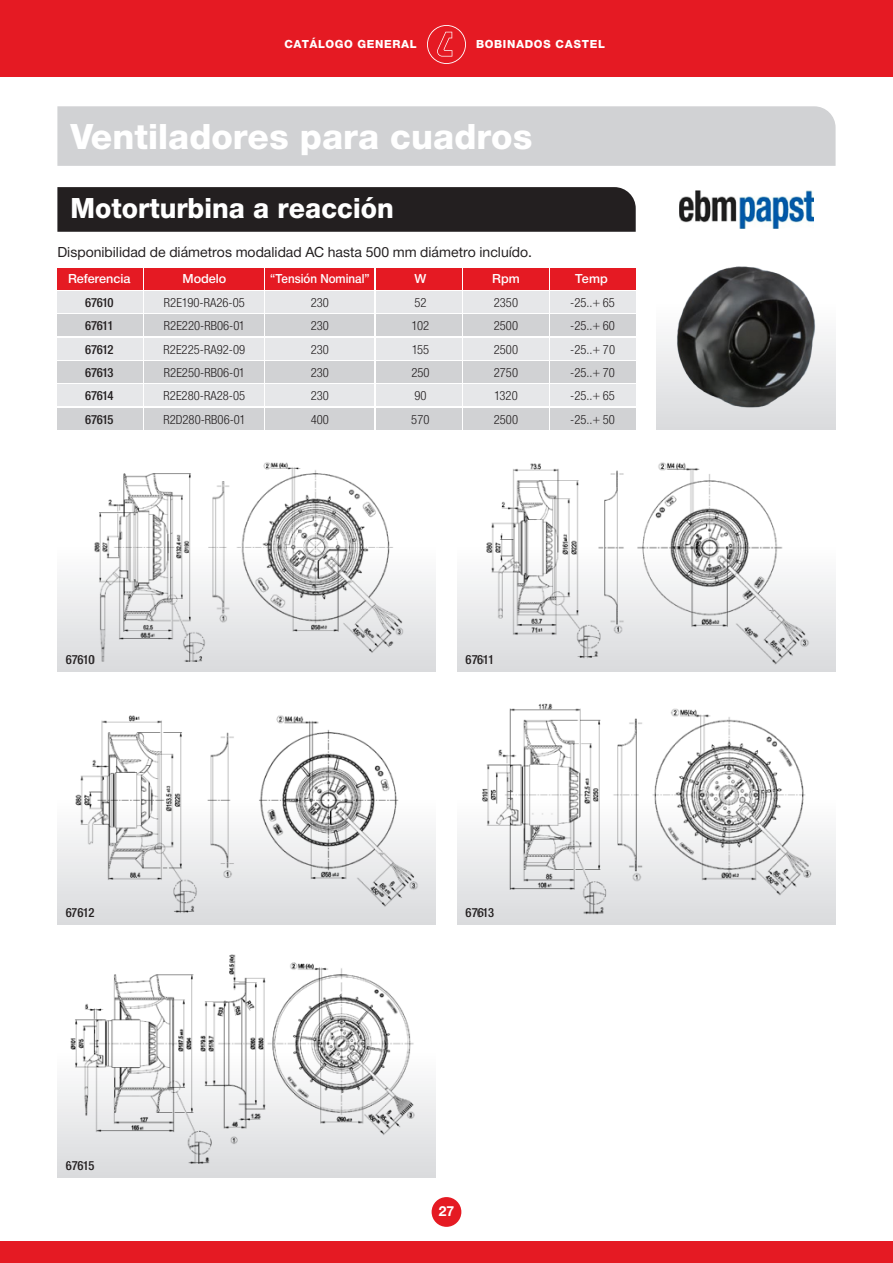
<style>
.page{position:relative;width:893px;height:1263px;background:#fff}
.page>*{position:absolute;margin:0;border:0;box-sizing:border-box;transform-origin:0 0}
.t1{font:37.5px "NH85";color:#fff}
.t2{font:30px "NH85";color:#fff;scale:.95 1}
.t3{font:15px "NH55";color:#231f20}
.t4{font:15px "NH75";color:#fff}
.t5{font:13.5px "NH47";color:#231f20}
.t6{font:13.5px "NH67";letter-spacing:-.045em;color:#231f20}
.t7{font:13.5px "NH65";color:#fff}
.t8{font:13.5px "NH65";color:#fff;scale:.92 1}
.t9{font:12px "NH85";letter-spacing:.05em;color:#fff}
</style>
<div class="page">
<div style="left:0;top:0;width:893px;height:77px;background:#e51a23"></div>
<div style="left:0;top:1242px;width:893px;height:21px;background:#e51a23"></div>
<div style="left:432px;top:1197px;width:29px;height:30px;background:#e51a23;border-radius:50%"></div>
<svg style="left:427px;top:25px;width:39px;height:39px"></svg>
<div style="left:57px;top:106px;width:779px;height:60px;background:#d1d2d4"></div>
<div style="left:57px;top:291px;width:85px;height:22px;background:#e6e7e9"></div>
<div style="left:57px;top:338px;width:85px;height:21px;background:#e6e7e9"></div>
<div style="left:57px;top:385px;width:85px;height:21px;background:#e6e7e9"></div>
<div style="left:57px;top:315px;width:85px;height:21px;background:#d1d2d4"></div>
<div style="left:57px;top:361px;width:85px;height:22px;background:#d1d2d4"></div>
<div style="left:57px;top:408px;width:85px;height:21px;background:#d1d2d4"></div>
<div style="left:145px;top:291px;width:119px;height:22px;background:#e6e7e9"></div>
<div style="left:145px;top:338px;width:119px;height:21px;background:#e6e7e9"></div>
<div style="left:145px;top:385px;width:119px;height:21px;background:#e6e7e9"></div>
<div style="left:145px;top:315px;width:119px;height:21px;background:#d1d2d4"></div>
<div style="left:145px;top:361px;width:119px;height:22px;background:#d1d2d4"></div>
<div style="left:145px;top:408px;width:119px;height:21px;background:#d1d2d4"></div>
<div style="left:266px;top:291px;width:108px;height:22px;background:#e6e7e9"></div>
<div style="left:266px;top:338px;width:108px;height:21px;background:#e6e7e9"></div>
<div style="left:266px;top:385px;width:108px;height:21px;background:#e6e7e9"></div>
<div style="left:266px;top:315px;width:108px;height:21px;background:#d1d2d4"></div>
<div style="left:266px;top:361px;width:108px;height:22px;background:#d1d2d4"></div>
<div style="left:266px;top:408px;width:108px;height:21px;background:#d1d2d4"></div>
<div style="left:376px;top:291px;width:85px;height:22px;background:#e6e7e9"></div>
<div style="left:376px;top:338px;width:85px;height:21px;background:#e6e7e9"></div>
<div style="left:376px;top:385px;width:85px;height:21px;background:#e6e7e9"></div>
<div style="left:376px;top:315px;width:85px;height:21px;background:#d1d2d4"></div>
<div style="left:376px;top:361px;width:85px;height:22px;background:#d1d2d4"></div>
<div style="left:376px;top:408px;width:85px;height:21px;background:#d1d2d4"></div>
<div style="left:463px;top:291px;width:86px;height:22px;background:#e6e7e9"></div>
<div style="left:463px;top:338px;width:86px;height:21px;background:#e6e7e9"></div>
<div style="left:463px;top:385px;width:86px;height:21px;background:#e6e7e9"></div>
<div style="left:463px;top:315px;width:86px;height:21px;background:#d1d2d4"></div>
<div style="left:463px;top:361px;width:86px;height:22px;background:#d1d2d4"></div>
<div style="left:463px;top:408px;width:86px;height:21px;background:#d1d2d4"></div>
<div style="left:551px;top:291px;width:85px;height:22px;background:#e6e7e9"></div>
<div style="left:551px;top:338px;width:85px;height:21px;background:#e6e7e9"></div>
<div style="left:551px;top:385px;width:85px;height:21px;background:#e6e7e9"></div>
<div style="left:551px;top:315px;width:85px;height:21px;background:#d1d2d4"></div>
<div style="left:551px;top:361px;width:85px;height:22px;background:#d1d2d4"></div>
<div style="left:551px;top:408px;width:85px;height:21px;background:#d1d2d4"></div>
<div style="left:57px;top:268px;width:85px;height:21px;background:#e51a23"></div>
<div style="left:145px;top:268px;width:119px;height:21px;background:#e51a23"></div>
<div style="left:266px;top:268px;width:108px;height:21px;background:#e51a23"></div>
<div style="left:376px;top:268px;width:85px;height:21px;background:#e51a23"></div>
<div style="left:463px;top:268px;width:86px;height:21px;background:#e51a23"></div>
<div style="left:551px;top:268px;width:85px;height:21px;background:#e51a23"></div>
<img style="left:679px;top:190px;width:134px;height:39px">
<div style="left:657px;top:302px;width:179px;height:127px;background:linear-gradient(to bottom,#fefefe,#d9dadd)"></div>
<div style="left:57px;top:187px;width:579px;height:45px;background:#231f20"></div>
<img style="left:667px;top:266px;width:156px;height:151px">
<div style="left:57px;top:544px;width:379px;height:128px;background:linear-gradient(to bottom,#fff,#d9dadd)"></div>
<div style="left:457px;top:544px;width:379px;height:128px;background:linear-gradient(to bottom,#fff,#d9dadd)"></div>
<div style="left:57px;top:797px;width:379px;height:128px;background:linear-gradient(to bottom,#fff,#d9dadd)"></div>
<div style="left:457px;top:797px;width:379px;height:128px;background:linear-gradient(to bottom,#fff,#d9dadd)"></div>
<div style="left:57px;top:1050px;width:379px;height:128px;background:linear-gradient(to bottom,#fff,#d9dadd)"></div>
<img style="left:93px;top:462px;width:314px;height:200px">
<img style="left:483px;top:462px;width:333px;height:207px">
<img style="left:72px;top:715px;width:347px;height:200px">
<img style="left:478px;top:703px;width:336px;height:212px">
<img style="left:70px;top:954px;width:347px;height:210px">
<p class="t9" style="left:284px;top:36px;width:134px">CATÁLOGO GENERAL</p>
<p class="t9" style="left:476px;top:36px;width:130px">BOBINADOS CASTEL</p>
<h1 class="t1" style="left:70px;top:111px;width:464px">Ventiladores para cuadros</h1>
<h2 class="t2" style="left:71px;top:188px;width:342px">Motorturbina a reacción</h2>
<p class="t3" style="left:57px;top:242px;width:476px">Disponibilidad de diámetros modalidad AC hasta 500 mm diámetro incluído.</p>
<p class="t7" style="left:68px;top:270px;width:64px">Referencia</p>
<p class="t7" style="left:182px;top:270px;width:45px">Modelo</p>
<p class="t8" style="left:270px;top:270px;width:110px">“Tensión Nominal”</p>
<p class="t7" style="left:414px;top:270px;width:13px">W</p>
<p class="t7" style="left:492px;top:270px;width:29px">Rpm</p>
<p class="t7" style="left:575px;top:270px;width:34px">Temp</p>
<p class="t6" style="left:85px;top:293px;width:30px">67610</p>
<p class="t5" style="left:164px;top:293px;width:82px">R2E190-RA26-05</p>
<p class="t5" style="left:311px;top:293px;width:20px">230</p>
<p class="t5" style="left:414px;top:293px;width:14px">52</p>
<p class="t5" style="left:494px;top:293px;width:26px">2350</p>
<p class="t5" style="left:570px;top:293px;width:46px">-25..+ 65</p>
<p class="t6" style="left:85px;top:317px;width:30px">67611</p>
<p class="t5" style="left:164px;top:317px;width:82px">R2E220-RB06-01</p>
<p class="t5" style="left:311px;top:317px;width:20px">230</p>
<p class="t5" style="left:412px;top:317px;width:19px">102</p>
<p class="t5" style="left:494px;top:317px;width:26px">2500</p>
<p class="t5" style="left:570px;top:317px;width:46px">-25..+ 60</p>
<p class="t6" style="left:85px;top:340px;width:30px">67612</p>
<p class="t5" style="left:164px;top:340px;width:83px">R2E225-RA92-09</p>
<p class="t5" style="left:311px;top:340px;width:20px">230</p>
<p class="t5" style="left:412px;top:340px;width:19px">155</p>
<p class="t5" style="left:494px;top:340px;width:26px">2500</p>
<p class="t5" style="left:570px;top:340px;width:46px">-25..+ 70</p>
<p class="t6" style="left:85px;top:363px;width:30px">67613</p>
<p class="t5" style="left:164px;top:363px;width:82px">R2E250-RB06-01</p>
<p class="t5" style="left:311px;top:363px;width:20px">230</p>
<p class="t5" style="left:411px;top:363px;width:20px">250</p>
<p class="t5" style="left:494px;top:363px;width:26px">2750</p>
<p class="t5" style="left:570px;top:363px;width:46px">-25..+ 70</p>
<p class="t6" style="left:85px;top:387px;width:30px">67614</p>
<p class="t5" style="left:164px;top:387px;width:83px">R2E280-RA28-05</p>
<p class="t5" style="left:311px;top:387px;width:20px">230</p>
<p class="t5" style="left:414px;top:387px;width:14px">90</p>
<p class="t5" style="left:494px;top:387px;width:25px">1320</p>
<p class="t5" style="left:570px;top:387px;width:46px">-25..+ 65</p>
<p class="t6" style="left:85px;top:410px;width:30px">67615</p>
<p class="t5" style="left:163px;top:410px;width:84px">R2D280-RB06-01</p>
<p class="t5" style="left:311px;top:410px;width:20px">400</p>
<p class="t5" style="left:411px;top:410px;width:20px">570</p>
<p class="t5" style="left:494px;top:410px;width:26px">2500</p>
<p class="t5" style="left:570px;top:410px;width:46px">-25..+ 50</p>
<p class="t6" style="left:66px;top:650px;width:30px">67610</p>
<p class="t6" style="left:466px;top:650px;width:30px">67611</p>
<p class="t6" style="left:66px;top:903px;width:30px">67612</p>
<p class="t6" style="left:466px;top:903px;width:30px">67613</p>
<p class="t6" style="left:66px;top:1156px;width:30px">67615</p>
<p class="t4" style="left:439px;top:1200px;width:17px">27</p>
</div>
